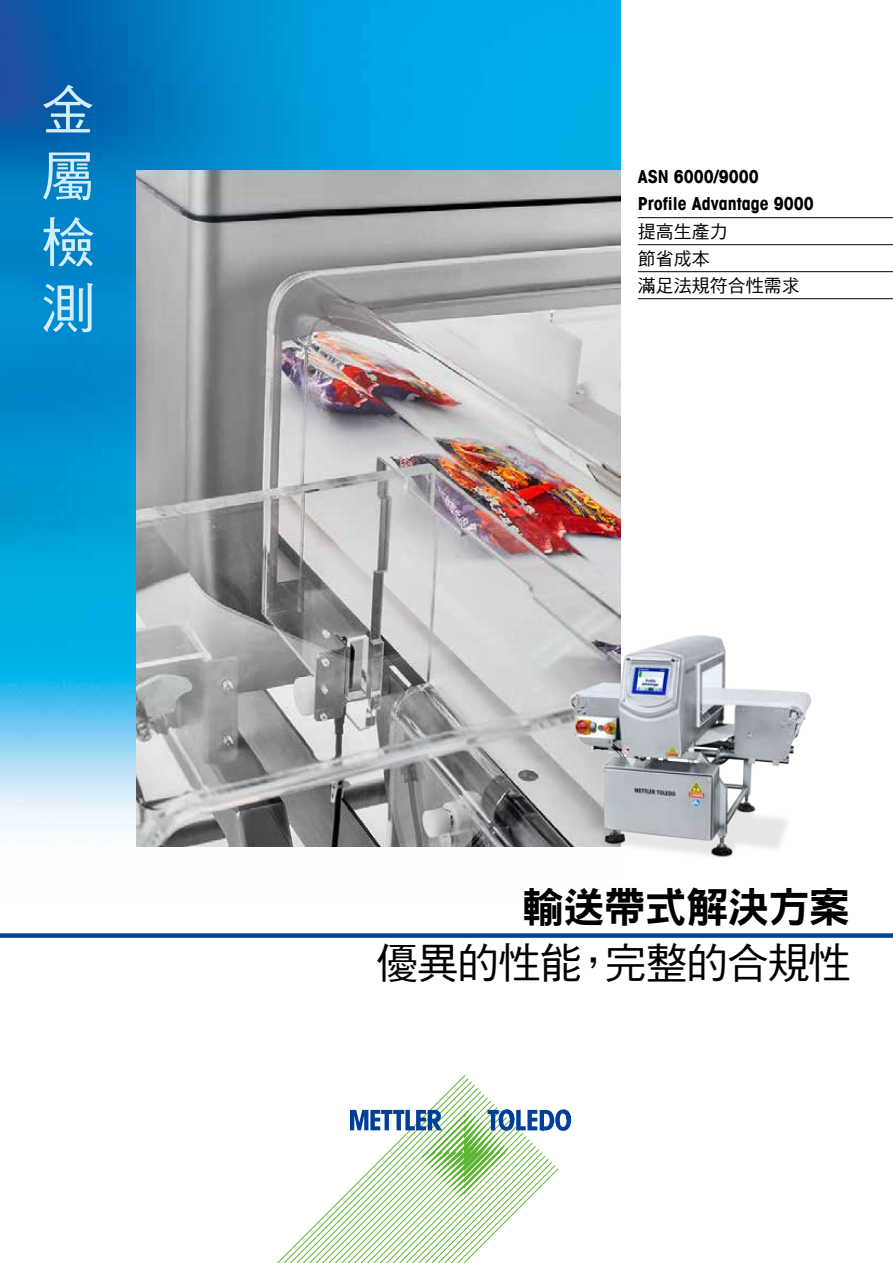
<style>
.page{position:relative;width:893px;height:1263px;background:#fff}
.page>*{position:absolute;margin:0;border:0;box-sizing:border-box;transform-origin:0 0}
.t1{font:54px/66px "DF Hei Std W5";color:#d3edfb;text-align:justify}
.t2{font:42px "DF Hei Std W5";letter-spacing:-.03em;color:#000}
.t3{font:42px "DF Hei Std W9";letter-spacing:-.025em;color:#000}
.t4{font:700 condensed 18px/27px "Avant Garde Com";color:#000}
.t5{font:18px/27px "DF Hei Std W5";color:#000}
</style>
<div class="page">
<img style="left:0;top:0;width:621px;height:829px">
<img style="left:136px;top:171px;width:485px;height:676px">
<div style="left:0;top:933px;width:893px;height:5px;background:#003f98"></div>
<svg style="left:277px;top:1075px;width:254px;height:188px"></svg>
<svg style="left:350px;top:1109px;width:221px;height:88px"></svg>
<hr style="left:638px;top:217px;width:255px;height:1px;background:#000">
<hr style="left:638px;top:244px;width:255px;height:1px;background:#000">
<hr style="left:638px;top:271px;width:255px;height:1px;background:#000">
<hr style="left:638px;top:298px;width:255px;height:1px;background:#000">
<img style="left:549px;top:595px;width:263px;height:263px">
<h1 class="t1" style="left:41px;top:76px;width:55px">金屬檢測</h1>
<p class="t4" style="left:638px;top:163px;width:178px">ASN 6000/9000<br>Profile Advantage 9000</p>
<p class="t5" style="left:638px;top:218px;width:163px">提高生產力<br>節省成本<br>滿足法規符合性需求</p>
<h2 class="t3" style="left:522px;top:884px;width:330px">輸送帶式解決方案</h2>
<h2 class="t2" style="left:376px;top:940px;width:476px">優異的性能，完整的合規性</h2>
</div>
